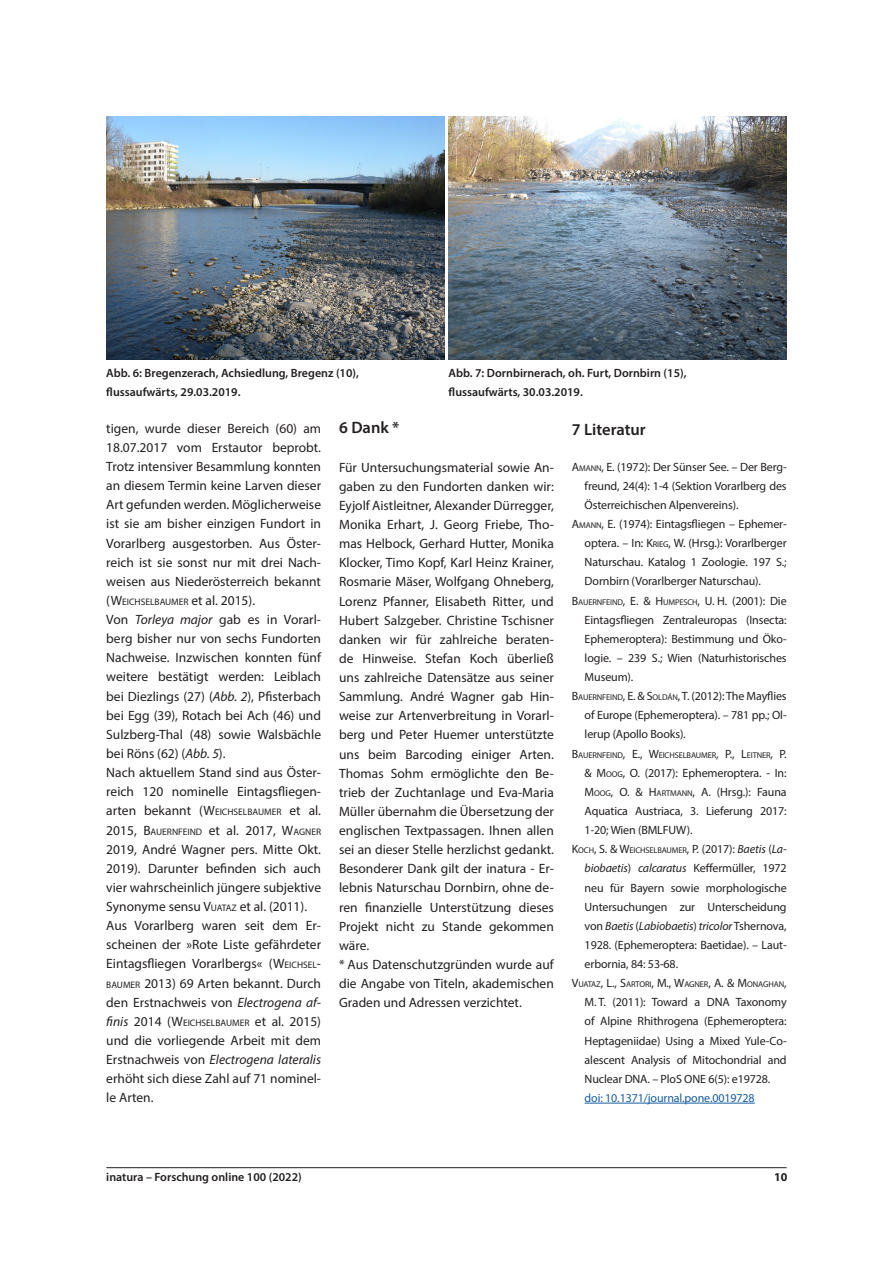
<style>
.page{position:relative;width:893px;height:1263px;background:#fff}
.page>*{position:absolute;margin:0;border:0;box-sizing:border-box;transform-origin:0 0}
.Frutiger_LT_55_11_pt{font:600 16.5px "Myriad Pro";color:#231f20}
.Frutiger_Light_9_pt{font:600 16.5px "Myriad Pro";color:#231f20}
.Frutiger_Light_9_pt-2{font:13.5px/19.2px "Myriad Pro";color:#231f20;text-align:justify}
.Frutiger_LT_55_8_pt{font:12px/19.2px "Myriad Pro";letter-spacing:-.01em;color:#231f20;text-align:justify}
.Frutiger_LT_55_8_pt-2{font:600 12px "Myriad Pro";color:#231f20}
.Frutiger_LT_55_8_pt-3{font:12px "Myriad Pro";letter-spacing:-.01em;color:#175d9e}
.t1{font:700 12px "Myriad Pro";color:#231f20}
.Frutiger_Light_9_pt-3{font:9.45px "Myriad Pro";color:#231f20}
.Frutiger_LT_55_8_pt-4{font:8.4px "Myriad Pro";letter-spacing:-.015em;color:#231f20}
.s1{font-style:inherit}
.s2{font-size:8.4px}
.s3{font-size:12px}
.s4{font-style:italic;font-size:12px}
.s5{font-style:italic}
.s6{font-size:13.5px}
.s7{font-size:9.45px}
</style>
<div class="page">
<hr style="left:106px;top:1167px;width:681px;height:1px;background:#231f20">
<img style="left:106px;top:117px;width:338px;height:242px">
<img style="left:449px;top:117px;width:338px;height:242px">
<hr style="left:585px;top:1103px;width:170px;height:1px;background:#175d9e">
<p class="Frutiger_LT_55_8_pt-2" style="left:106px;top:365px;width:254px">Abb. 6: Bregenzerach, Achsiedlung, Bregenz (10),</p>
<p class="Frutiger_LT_55_8_pt-2" style="left:106px;top:384px;width:136px">flussaufwärts, 29.03.2019.</p>
<p class="Frutiger_LT_55_8_pt-2" style="left:449px;top:365px;width:239px">Abb. 7: Dornbirnerach, oh. Furt, Dornbirn (15),</p>
<p class="Frutiger_LT_55_8_pt-2" style="left:449px;top:384px;width:136px">flussaufwärts, 30.03.2019.</p>
<p class="Frutiger_LT_55_11_pt" style="left:572px;top:419px;width:75px">7 Literatur</p>
<p class="Frutiger_LT_55_8_pt" style="left:585px;top:457px;width:204px;text-indent:-13px"><span class="s1">A</span><span class="s2">MANN</span>, E. (1972): Der Sünser See. – Der Berg&shy;freund, 24(4): 1-4 (Sektion Vorarlberg des Österreichischen Alpenvereins).</p>
<p class="Frutiger_LT_55_8_pt" style="left:585px;top:514px;width:204px;text-indent:-13px"><span class="s1">A</span><span class="s2">MANN</span>, E. (1974): Eintagsfliegen – Ephemer&shy;optera. – In: <span class="s1">K</span><span class="s2">RIEG</span>, W. (Hrsg.): Vorarlberger Naturschau. Katalog 1 Zoologie. 197 S.; Dornbirn (Vorarlberger Naturschau).</p>
<p class="Frutiger_LT_55_8_pt" style="left:585px;top:591px;width:204px;text-indent:-13px"><span class="s1">B</span><span class="s2">AUERNFEIND</span>, E. &amp; <span class="s1">H</span> <span class="s2">UMPESCH</span>, U. H. (2001): Die Eintagsfliegen Zentraleuropas (Insecta:<br>Ephemeroptera): Bestimmung und Öko&shy;logie. – 239 S.; Wien (Naturhistorisches Museum).</p>
<p class="Frutiger_LT_55_8_pt" style="left:585px;top:686px;width:204px;text-indent:-13px"><span class="s1">B</span><span class="s2">AUERNFEIND</span>, E. &amp; <span class="s1">S</span><span class="s2">OLDÁN</span>, T. (2012): The Mayflies of Europe (Ephemeroptera). – 781 pp.; Ol&shy;lerup (Apollo Books).</p>
<p class="Frutiger_LT_55_8_pt-4" style="left:572px;top:750px;width:216px"><span class="s3">B</span>AUERNFEIND<span class="s3">, E.,</span> <span class="s3">W</span>EICHSELBAUMER<span class="s3">, P.,</span> <span class="s3">L</span>EITNER<span class="s3">, P.</span></p>
<p class="Frutiger_LT_55_8_pt" style="left:585px;top:763px;width:204px">&amp; <span class="s1">M</span><span class="s2">OOG</span>, O. (2017): Ephemeroptera. - In:<br><span class="s1">M</span><span class="s2">OOG</span>, O. &amp; <span class="s1">H</span> <span class="s2">ARTMANN</span>, A. (Hrsg.): Fauna Aquatica Austriaca, 3. Lieferung 2017:<br>1-20; Wien (BMLFUW).</p>
<p class="Frutiger_LT_55_8_pt-4" style="left:572px;top:845px;width:216px"><span class="s3">K</span>OCH<span class="s3">, S. &amp;</span> <span class="s3">W</span>EICHSELBAUMER<span class="s3">, P. (2017):</span> <span class="s4">Baetis</span> <span class="s3">(</span><span class="s4">La-</span></p>
<p class="Frutiger_LT_55_8_pt" style="left:585px;top:858px;width:204px"><span class="s5">biobaetis</span>) <span class="s5">calcaratus</span> Keffermüller, 1972 neu für Bayern sowie morphologische Untersuchungen zur Unterscheidung von <span class="s5">Baetis</span> (<span class="s5">Labiobaetis</span>) <span class="s5">tricolor</span> Tshernova, 1928. (Ephemeroptera: Baetidae). – Laut&shy;erbornia, 84: 53-68.</p>
<p class="Frutiger_LT_55_8_pt-4" style="left:572px;top:979px;width:216px"><span class="s3">V</span>UATAZ<span class="s3">, L.,</span> <span class="s3">S</span>ARTORI<span class="s3">, M.,</span> <span class="s3">W</span>AGNER<span class="s3">, A. &amp;</span> <span class="s3">M</span> ONAGHAN<span class="s3">,</span></p>
<p class="Frutiger_LT_55_8_pt" style="left:585px;top:992px;width:204px">M. T. (2011): Toward a DNA Taxonomy of Alpine Rhithrogena (Ephemeroptera:<br>Heptageniidae) Using a Mixed Yule-Co&shy;alescent Analysis of Mitochondrial and Nuclear DNA. – PloS ONE 6(5): e19728.</p>
<p class="Frutiger_LT_55_8_pt-3" style="left:585px;top:1090px;width:172px">doi: 10.1371/journal.pone.0019728</p>
<p class="Frutiger_Light_9_pt" style="left:339px;top:417px;width:62px">6 Dank *</p>
<p class="Frutiger_Light_9_pt-2" style="left:339px;top:457px;width:216px">Für Untersuchungsmaterial sowie An&shy;gaben zu den Fundorten danken wir:<br>Eyjolf Aistleitner, Alexander Dürregger, Monika Erhart, J. Georg Friebe, Tho&shy;mas Helbock, Gerhard Hutter, Monika Klocker, Timo Kopf, Karl Heinz Krainer, Rosmarie Mäser, Wolfgang Ohneberg, Lorenz Pfanner, Elisabeth Ritter, und Hubert Salzgeber. Christine Tschisner danken wir für zahlreiche beraten&shy;de Hinweise. Stefan Koch überließ uns zahlreiche Datensätze aus seiner Sammlung. André Wagner gab Hin&shy;weise zur Artenverbreitung in Vorarl&shy;berg und Peter Huemer unterstützte uns beim Barcoding einiger Arten.<br>Thomas Sohm ermöglichte den Be&shy;trieb der Zuchtanlage und Eva-Maria Müller übernahm die Übersetzung der englischen Textpassagen. Ihnen allen sei an dieser Stelle herzlichst gedankt.<br>Besonderer Dank gilt der inatura - Er&shy;lebnis Naturschau Dornbirn, ohne de&shy;ren finanzielle Unterstützung dieses Projekt nicht zu Stande gekommen wäre.</p>
<p class="Frutiger_Light_9_pt-2" style="left:339px;top:954px;width:216px">* Aus Datenschutzgründen wurde auf die Angabe von Titeln, akademischen Graden und Adressen verzichtet.</p>
<p class="Frutiger_Light_9_pt-2" style="left:106px;top:419px;width:216px">tigen, wurde dieser Bereich (60) am 18.07.2017 vom Erstautor beprobt.<br>Trotz intensiver Besammlung konnten an diesem Termin keine Larven dieser Art gefunden werden. Möglicherweise ist sie am bisher einzigen Fundort in Vorarlberg ausgestorben. Aus Öster&shy;reich ist sie sonst nur mit drei Nach&shy;weisen aus Niederösterreich bekannt</p>
<p class="Frutiger_Light_9_pt-3" style="left:106px;top:596px;width:150px"><span class="s6">(</span><span class="s6">W</span>EICHSELBAUMER <span class="s6">et al. 2015).</span></p>
<p class="Frutiger_Light_9_pt-2" style="left:106px;top:610px;width:216px">Von <span class="s5">Torleya major</span> gab es in Vorarl&shy;berg bisher nur von sechs Fundorten Nachweise. Inzwischen konnten fünf weitere bestätigt werden: Leiblach bei Diezlings (27) (<span class="s5">Abb. 2</span>), Pfisterbach bei Egg (39), Rotach bei Ach (46) und Sulzberg-Thal (48) sowie Walsbächle bei Röns (62) (<span class="s5">Abb. 5</span>).</p>
<p class="Frutiger_Light_9_pt-2" style="left:106px;top:763px;width:216px">Nach aktuellem Stand sind aus Öster&shy;reich 120 nominelle Eintagsfliegen&shy;arten bekannt (<span class="s1">W</span><span class="s7">EICHSELBAUMER</span> et al.<br>2015, <span class="s1">B</span><span class="s7">AUERNFEIND</span> et al. 2017, <span class="s1">W</span><span class="s7">AGNER </span>2019, André Wagner pers. Mitte Okt.<br>2019). Darunter befinden sich auch vier wahrscheinlich jüngere subjektive Synonyme sensu <span class="s1">V</span><span class="s7">UATAZ</span> et al. (2011).</p>
<p class="Frutiger_Light_9_pt-2" style="left:106px;top:916px;width:216px">Aus Vorarlberg waren seit dem Er&shy;scheinen der »Rote Liste gefährdeter Eintagsfliegen Vorarlbergs« (<span class="s1">W</span><span class="s7">EICHSEL</span><span class="s1">-</span><span class="s7">BAUMER</span> 2013) 69 Arten bekannt. Durch den Erstnachweis von <span class="s5">Electrogena af&shy;finis</span> 2014 (<span class="s1">W</span><span class="s7">EICHSELBAUMER</span> et al. 2015) und die vorliegende Arbeit mit dem Erstnachweis von <span class="s5">Electrogena lateralis </span>erhöht sich diese Zahl auf 71 nominel&shy;le Arten.</p>
<p class="Frutiger_LT_55_8_pt-2" style="left:106px;top:1170px;width:197px">inatura – Forschung online 100 (2022)</p>
<p class="t1" style="left:774px;top:1169px;width:15px">10</p>
</div>
